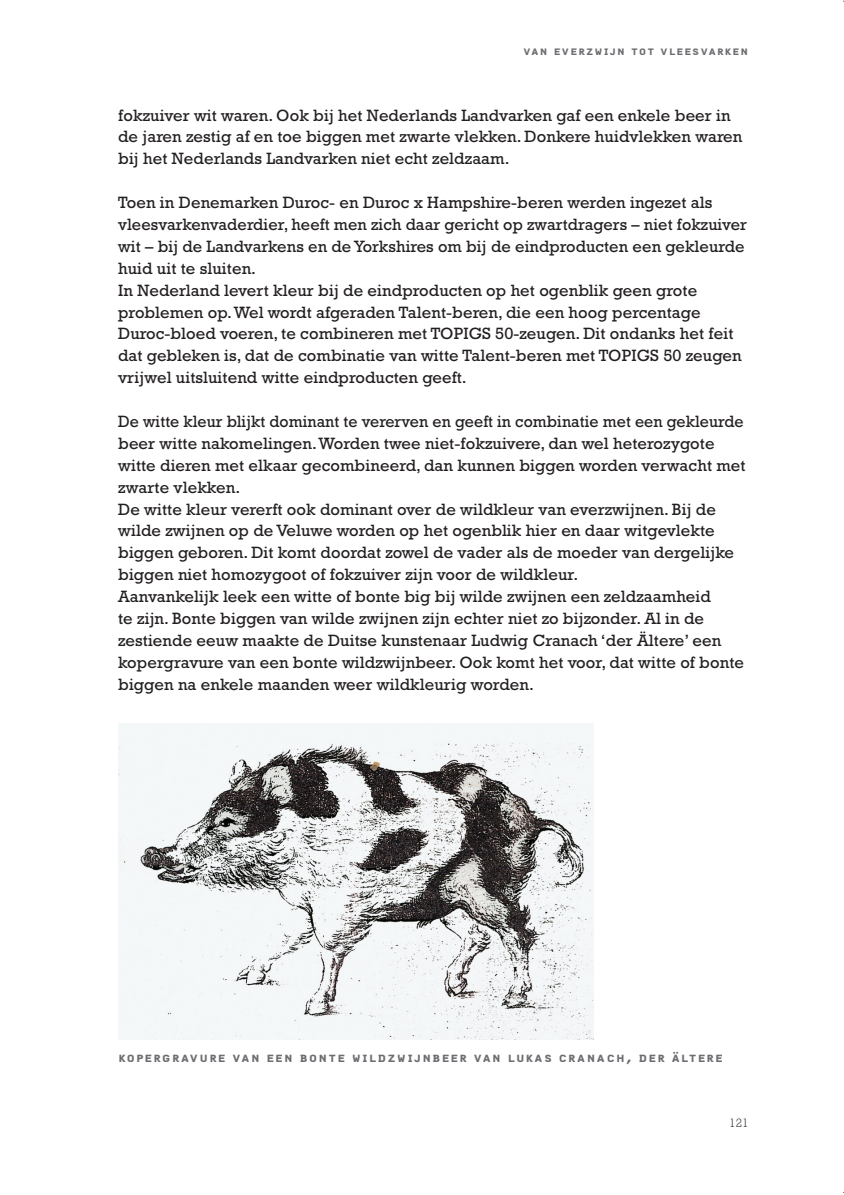
<style>
.page{position:relative;width:844px;height:1195px;background:#fff}
.page>*{position:absolute;margin:0;border:0;box-sizing:border-box;transform-origin:0 0}
.t1{font:16.62px/21.9px "Rockwell Std";letter-spacing:.005em;color:#231f20;scale:.96 1}
.t2{font:16.62px/21.9px "Rockwell Std";letter-spacing:.005em;color:#231f20}
.t3{font:800 16.62px "ARS Code";letter-spacing:.01em;color:#6c6d70}
.t4{font:800 14.88px "ARS Code";letter-spacing:.01em;color:#6c6d70}
.t5{font:300 12.25px "Rockwell Std";color:#231f20}
</style>
<div class="page">
<img style="left:118px;top:723px;width:475px;height:316px">
<p class="t4" style="left:522px;top:43px;width:227px">van everzwijn tot vleesvarken</p>
<p class="t2" style="left:118px;top:104px;width:625px">fokzuiver wit waren. Ook bij het Nederlands Landvarken gaf een enkele beer in de jaren zestig af en toe biggen met zwarte vlekken. Donkere huidvlekken waren bij het Nederlands Landvarken niet echt zeldzaam.</p>
<p class="t2" style="left:118px;top:191px;width:630px">Toen in Denemarken Duroc- en Duroc x Hampshire-beren werden ingezet als vleesvarkenvaderdier, heeft men zich daar gericht op zwartdragers – niet fokzuiver wit – bij de Landvarkens en de Yorkshires om bij de eindproducten een gekleurde huid uit te sluiten.<br>In Nederland levert kleur bij de eindproducten op het ogenblik geen grote problemen op. Wel wordt afgeraden Talent-beren, die een hoog percentage Duroc-bloed voeren, te combineren met TOPIGS 50-zeugen. Dit ondanks het feit dat gebleken is, dat de combinatie van witte Talent-beren met TOPIGS 50 zeugen vrijwel uitsluitend witte eindproducten geeft.</p>
<p class="t1" style="left:118px;top:410px;width:654px">De witte kleur blijkt dominant te vererven en geeft in combinatie met een gekleurde beer witte nakomelingen. Worden twee niet-fokzuivere, dan wel heterozygote witte dieren met elkaar gecombineerd, dan kunnen biggen worden verwacht met zwarte vlekken.<br>De witte kleur vererft ook dominant over de wildkleur van everzwijnen. Bij de wilde zwijnen op de Veluwe worden op het ogenblik hier en daar witgevlekte biggen geboren. Dit komt doordat zowel de vader als de moeder van dergelijke biggen niet homozygoot of fokzuiver zijn voor de wildkleur.<br>Aanvankelijk leek een witte of bonte big bij wilde zwijnen een zeldzaamheid<br>te zijn. Bonte biggen van wilde zwijnen zijn echter niet zo bijzonder. Al in de zestiende eeuw maakte de Duitse kunstenaar Ludwig Cranach ‘der Ältere’ een kopergravure van een bonte wildzwijnbeer. Ook komt het voor, dat witte of bonte biggen na enkele maanden weer wildkleurig worden.</p>
<p class="t3" style="left:118px;top:1048px;width:606px">kopergravure van een bonte wildzwijnbeer van lukas cranach, der ältere</p>
<p class="t5" style="left:728px;top:1116px;width:21px">121</p>
</div>
